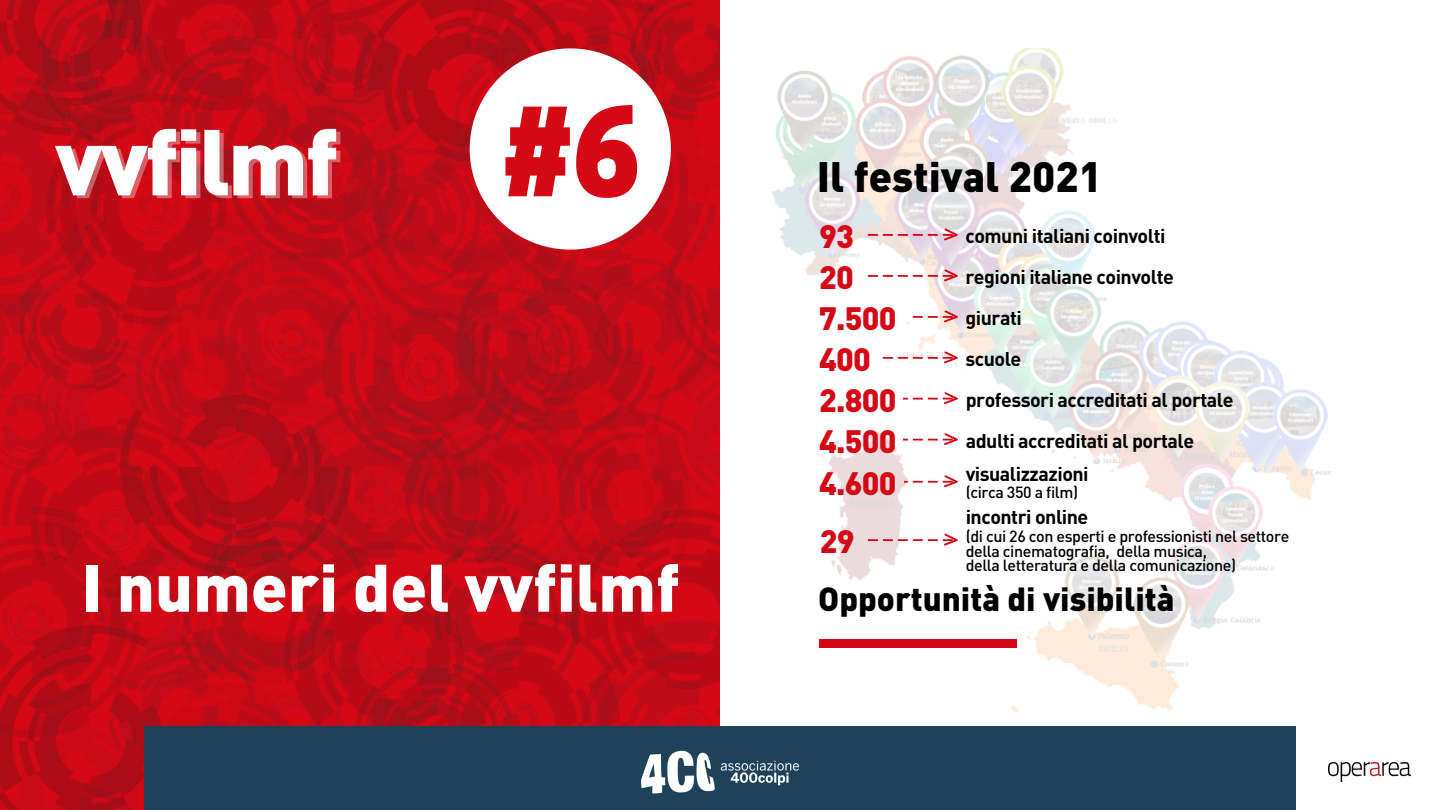
<style>
.page{position:relative;width:1440px;height:810px;background:#fff}
.page>*{position:absolute;margin:0;border:0;box-sizing:border-box;transform-origin:0 0}
.t1{font:800 115px "Cooper Hewitt";color:#d50816}
.t2{font:900 92px "DIN Pro";letter-spacing:-.03em;color:#fff}
.t3{font:900 66px "DIN Pro";color:#fff}
.t4{font:900 42px "DIN Pro";color:#000}
.t5{font:900 33px "DIN Pro";color:#000}
.t6{font:900 32px "DIN Pro";letter-spacing:-.025em;color:#d50816}
.t7{font:700 19.7px "DIN Pro";letter-spacing:-.025em;color:#000}
.t8{font:500 16px/14.2px "DIN Pro";letter-spacing:-.025em;color:#000}
</style>
<div class="page">
<img style="left:772px;top:48px;width:625px;height:715px">
<img style="left:0;top:0;width:720px;height:810px">
<div style="left:145px;top:726px;width:1151px;height:84px;background:#1e4259"></div>
<div style="left:820px;top:640px;width:197px;height:8px;background:#d50816"></div>
<img style="left:641px;top:751px;width:158px;height:43px">
<svg style="left:470px;top:48px;width:201px;height:202px"></svg>
<svg style="left:868px;top:228px;width:90px;height:12px"></svg>
<svg style="left:868px;top:269px;width:90px;height:12px"></svg>
<svg style="left:913px;top:310px;width:45px;height:12px"></svg>
<svg style="left:883px;top:351px;width:74px;height:12px"></svg>
<svg style="left:904px;top:393px;width:53px;height:11px"></svg>
<svg style="left:904px;top:475px;width:54px;height:12px"></svg>
<svg style="left:868px;top:534px;width:90px;height:12px"></svg>
<img style="left:1328px;top:763px;width:83px;height:19px">
<svg style="left:904px;top:433px;width:53px;height:12px"></svg>
<h2 class="t2" style="left:55px;top:101px;width:285px">vvfilmf</h2>
<h1 class="t1" style="left:503px;top:110px;width:139px">#6</h1>
<h3 class="t3" style="left:81px;top:544px;width:600px">I numeri del vvfilmf</h3>
<h3 class="t4" style="left:817px;top:149px;width:287px">Il festival 2021</h3>
<h3 class="t6" style="left:819px;top:215px;width:36px">93</h3>
<p class="t7" style="left:965px;top:223px;width:202px">comuni italiani coinvolti</p>
<h3 class="t6" style="left:819px;top:256px;width:36px">20</h3>
<p class="t7" style="left:965px;top:264px;width:210px">regioni italiane coinvolte</p>
<h3 class="t6" style="left:819px;top:297px;width:79px">7.500</h3>
<p class="t7" style="left:965px;top:305px;width:58px">giurati</p>
<h3 class="t6" style="left:819px;top:338px;width:53px">400</h3>
<p class="t7" style="left:965px;top:346px;width:57px">scuole</p>
<h3 class="t6" style="left:819px;top:379px;width:79px">2.800</h3>
<p class="t7" style="left:966px;top:387px;width:269px">professori accreditati al portale</p>
<h3 class="t6" style="left:819px;top:420px;width:79px">4.500</h3>
<p class="t7" style="left:966px;top:428px;width:230px">adulti accreditati al portale</p>
<h3 class="t6" style="left:819px;top:462px;width:79px">4.600</h3>
<p class="t7" style="left:966px;top:461px;width:124px">visualizzazioni</p>
<p class="t8" style="left:966px;top:484px;width:114px">(circa 350 a film)</p>
<h3 class="t6" style="left:820px;top:520px;width:36px">29</h3>
<p class="t7" style="left:966px;top:504px;width:124px">incontri online</p>
<p class="t8" style="left:966px;top:529px;width:325px">(di cui 26 con esperti e professionisti nel settore della cinematografia, della musica,<br>della letteratura e della comunicazione)</p>
<h3 class="t5" style="left:818px;top:577px;width:358px">Opportunità di visibilità</h3>
</div>
